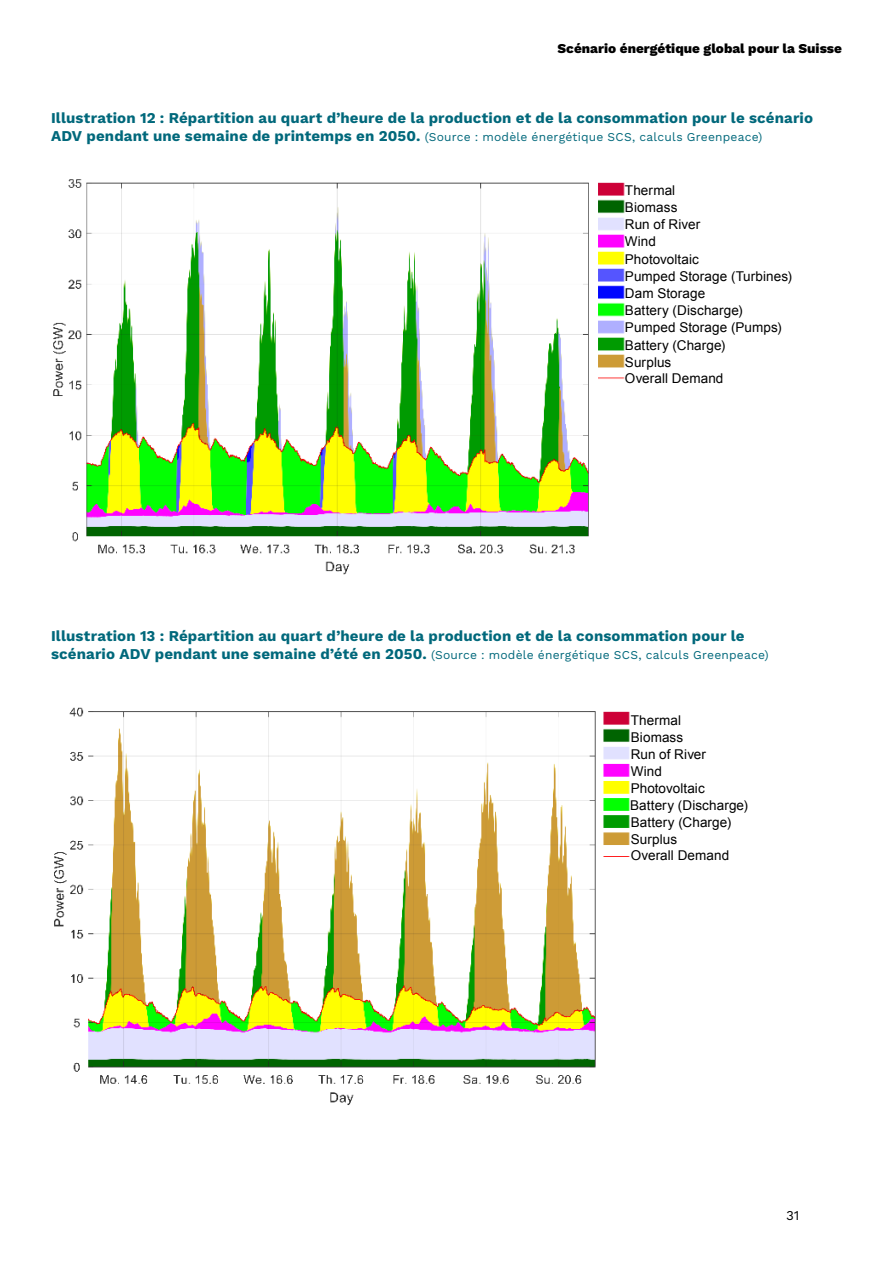
<style>
.page{position:relative;width:893px;height:1263px;background:#fff}
.page>*{position:absolute;margin:0;border:0;box-sizing:border-box;transform-origin:0 0}
.Fussnoten{font:700 15px "Work Sans";letter-spacing:.01em;color:#00687b}
.Titel_3{font:13.5px "Arial";letter-spacing:.005em;color:#000}
.t1{font:800 13.5px "Work Sans";color:#000}
.t2{font:13.5px "Work Sans";color:#000}
.Fussnoten-2{font:12px "Work Sans";letter-spacing:.015em;color:#00687b}
.s1{font-weight:700;font-size:15px}
</style>
<div class="page">
<img style="left:53px;top:179px;width:536px;height:396px">
<div style="left:138px;top:158px;width:402px;height:22px;background:#fff"></div>
<img style="left:54px;top:707px;width:542px;height:398px">
<div style="left:138px;top:684px;width:408px;height:26px;background:#fff"></div>
<img style="left:598px;top:182px;width:26px;height:186px">
<img style="left:598px;top:377px;width:26px;height:2px">
<img style="left:603px;top:711px;width:27px;height:146px">
<p class="t1" style="left:558px;top:40px;width:286px">Scénario énergétique global pour la Suisse</p>
<p class="Fussnoten" style="left:51px;top:109px;width:764px">Illustration 12 : Répartition au quart d’heure de la production et de la consommation pour le scénario</p>
<p class="Fussnoten-2" style="left:51px;top:130px;width:713px"><span class="s1">ADV pendant une semaine de printemps en 2050.</span> (Source : modèle énergétique SCS, calculs Greenpeace)</p>
<p class="Titel_3" style="left:625px;top:181px;width:52px">Thermal</p>
<p class="Titel_3" style="left:625px;top:199px;width:54px">Biomass</p>
<p class="Titel_3" style="left:625px;top:216px;width:77px">Run of River</p>
<p class="Titel_3" style="left:625px;top:233px;width:33px">Wind</p>
<p class="Titel_3" style="left:625px;top:250px;width:76px">Photovoltaic</p>
<p class="Titel_3" style="left:625px;top:267px;width:169px">Pumped Storage (Turbines)</p>
<p class="Titel_3" style="left:625px;top:284px;width:82px">Dam Storage</p>
<p class="Titel_3" style="left:625px;top:319px;width:158px">Pumped Storage (Pumps)</p>
<p class="Titel_3" style="left:625px;top:302px;width:119px">Battery (Discharge)</p>
<p class="Titel_3" style="left:625px;top:336px;width:102px">Battery (Charge)</p>
<p class="Titel_3" style="left:625px;top:353px;width:48px">Surplus</p>
<p class="Titel_3" style="left:625px;top:369px;width:100px">Overall Demand</p>
<p class="Fussnoten" style="left:51px;top:628px;width:695px">Illustration 13 : Répartition au quart d’heure de la production et de la consommation pour le</p>
<p class="Fussnoten-2" style="left:51px;top:648px;width:719px"><span class="s1">scénario ADV pendant une semaine d’été en 2050.</span> (Source : modèle énergétique SCS, calculs Greenpeace)</p>
<p class="Titel_3" style="left:631px;top:711px;width:52px">Thermal</p>
<p class="Titel_3" style="left:631px;top:728px;width:54px">Biomass</p>
<p class="Titel_3" style="left:631px;top:745px;width:77px">Run of River</p>
<p class="Titel_3" style="left:631px;top:762px;width:33px">Wind</p>
<p class="Titel_3" style="left:631px;top:780px;width:76px">Photovoltaic</p>
<p class="Titel_3" style="left:630px;top:796px;width:119px">Battery (Discharge)</p>
<p class="Titel_3" style="left:631px;top:813px;width:102px">Battery (Charge)</p>
<p class="Titel_3" style="left:631px;top:830px;width:48px">Surplus</p>
<p class="Titel_3" style="left:631px;top:847px;width:100px">Overall Demand</p>
<p class="t2" style="left:786px;top:1208px;width:15px">31</p>
</div>
